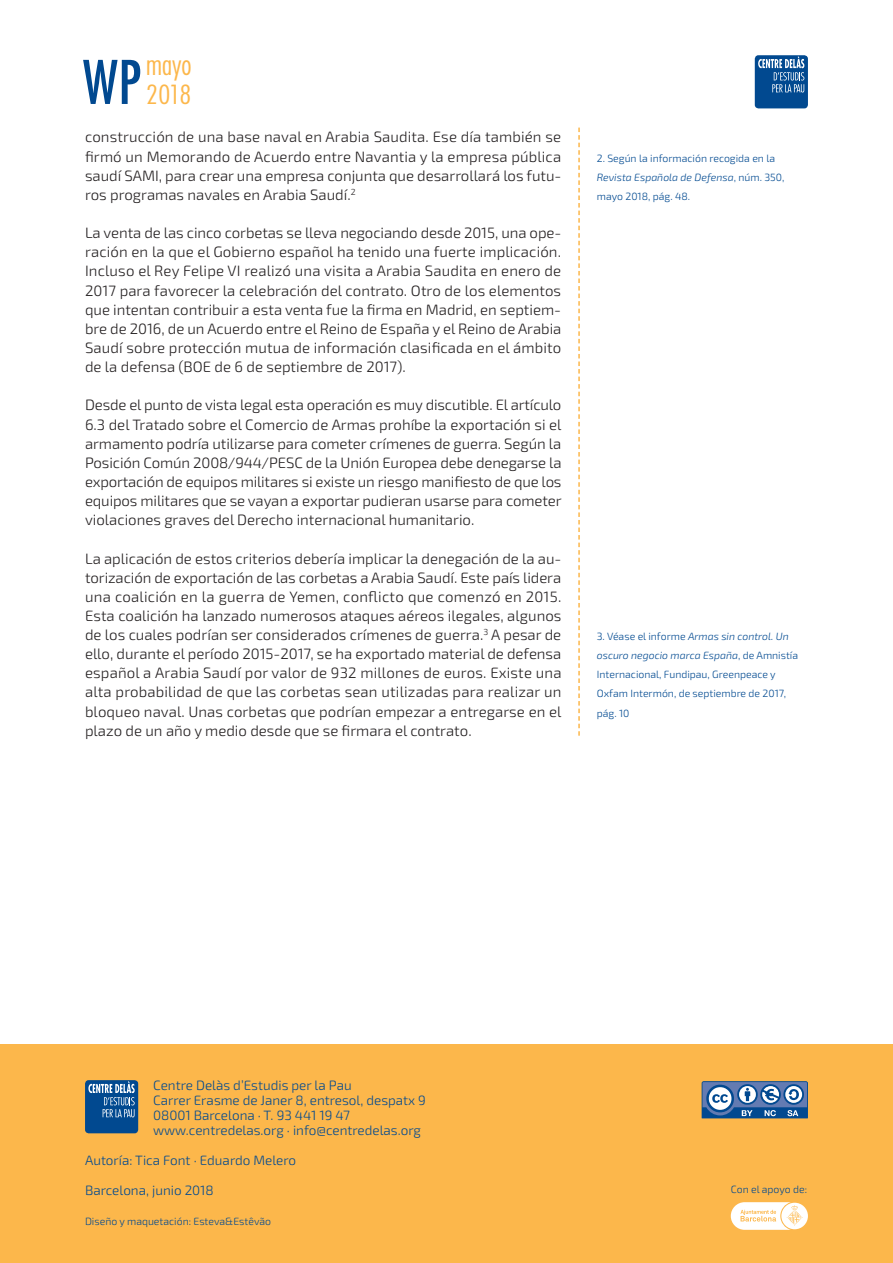
<style>
.page{position:relative;width:893px;height:1263px;background:#fff}
.page>*{position:absolute;margin:0;border:0;box-sizing:border-box;transform-origin:0 0}
.t1{font:condensed 58.5px "Futura";color:#014990}
.t2{font:300 condensed 28.5px "Futura";color:#fcb74b}
.t3{font:300 condensed 25.65px "Futura";color:#fcb74b;scale:1.11 1}
.t4{font:300 15px/19.2px "Exo 2.0";color:#231f20;text-align:justify}
.t5{font:300 13.5px/15px "Exo 2.0";color:#014990}
.t6{font:300 10.5px/19.2px "Exo 2.0";color:#014990}
.s1{font-style:italic}
</style>
<div class="page">
<div style="left:755px;top:55px;width:53px;height:53px;background:#014990;border-radius:4px"></div>
<svg style="left:758px;top:56px;width:46px;height:36px"></svg>
<div style="left:0;top:1045px;width:893px;height:218px;background:#fcb74b"></div>
<div style="left:85px;top:1080px;width:53px;height:53px;background:#014990;border-radius:4px"></div>
<svg style="left:88px;top:1081px;width:47px;height:36px"></svg>
<svg style="left:702px;top:1081px;width:106px;height:37px;background:#5b82b3"></svg>
<svg style="left:578px;top:128px;width:2px;height:608px"></svg>
<div style="left:781px;top:1203px;width:27px;height:26px;background:#fff;border-radius:50%"></div>
<svg style="left:731px;top:1202px;width:72px;height:28px"></svg>
<h1 class="t1" style="left:83px;top:47px;width:59px">WP</h1>
<h2 class="t2" style="left:146px;top:47px;width:47px">mayo</h2>
<h3 class="t3" style="left:146px;top:80px;width:42px">2018</h3>
<p class="t4" style="left:85px;top:128px;width:478px">construcción de una base naval en Arabia Saudita. Ese día también se firmó un Memorando de Acuerdo entre Navantia y la empresa pública saudí SAMI, para crear una empresa conjunta que desarrollará los futu&shy;ros programas navales en Arabia Saudí.<sup>2</sup></p>
<p class="t4" style="left:85px;top:224px;width:478px">La venta de las cinco corbetas se lleva negociando desde 2015, una ope&shy;ración en la que el Gobierno español ha tenido una fuerte implicación.<br>Incluso el Rey Felipe VI realizó una visita a Arabia Saudita en enero de 2017 para favorecer la celebración del contrato. Otro de los elementos que intentan contribuir a esta venta fue la firma en Madrid, en septiem&shy;bre de 2016, de un Acuerdo entre el Reino de España y el Reino de Arabia Saudí sobre protección mutua de información clasificada en el ámbito de la defensa (BOE de 6 de septiembre de 2017).</p>
<p class="t4" style="left:85px;top:396px;width:478px">Desde el punto de vista legal esta operación es muy discutible. El artículo 6.3 del Tratado sobre el Comercio de Armas prohíbe la exportación si el armamento podría utilizarse para cometer crímenes de guerra. Según la Posición Común 2008/944/PESC de la Unión Europea debe denegarse la exportación de equipos militares si existe un riesgo manifiesto de que los equipos militares que se vayan a exportar pudieran usarse para cometer violaciones graves del Derecho internacional humanitario.</p>
<p class="t4" style="left:85px;top:549px;width:478px">La aplicación de estos criterios debería implicar la denegación de la au&shy;torización de exportación de las corbetas a Arabia Saudí. Este país lidera una coalición en la guerra de Yemen, conflicto que comenzó en 2015.<br>Esta coalición ha lanzado numerosos ataques aéreos ilegales, algunos de los cuales podrían ser considerados crímenes de guerra.<sup>3</sup> A pesar de ello, durante el período 2015-2017, se ha exportado material de defensa español a Arabia Saudí por valor de 932 millones de euros. Existe una alta probabilidad de que las corbetas sean utilizadas para realizar un bloqueo naval. Unas corbetas que podrían empezar a entregarse en el plazo de un año y medio desde que se firmara el contrato.</p>
<p class="t6" style="left:597px;top:149px;width:189px">2. Según la información recogida en la<br><span class="s1">Revista Española de Defensa</span>, núm. 350, mayo 2018, pág. 48.</p>
<p class="t6" style="left:597px;top:627px;width:203px">3. Véase el informe <span class="s1">Armas sin control. Un oscuro negocio marca España</span>, de Amnistía Internacional, Fundipau, Greenpeace y Oxfam Intermón, de septiembre de 2017, pág. 10</p>
<p class="t5" style="left:153px;top:1078px;width:274px">Centre Delàs d’Estudis per la Pau<br>Carrer Erasme de Janer 8, entresol, despatx 9<br>08001 Barcelona · T. 93 441 19 47 www.centredelas.org · info@centredelas.org</p>
<p class="t5" style="left:85px;top:1153px;width:213px">Autoría: Tica Font · Eduardo Melero</p>
<p class="t5" style="left:85px;top:1182px;width:130px">Barcelona, junio 2018</p>
<p class="t6" style="left:85px;top:1211px;width:188px">Diseño y maquetación: Esteva&amp;Estêvão</p>
<p class="t6" style="left:731px;top:1179px;width:78px">Con el apoyo de:</p>
</div>
